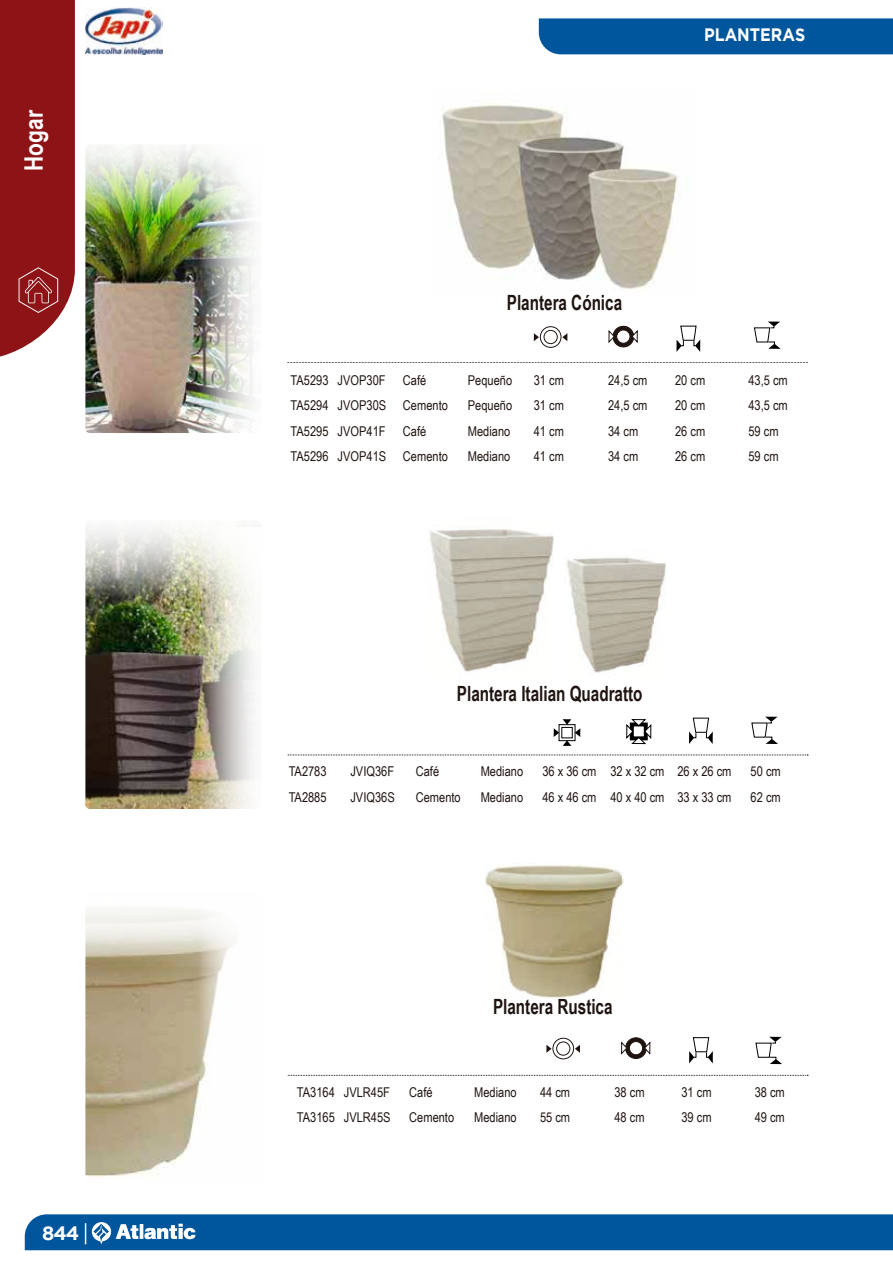
<style>
.page{position:relative;width:893px;height:1263px;background:#fff}
.page>*{position:absolute;margin:0;border:0;box-sizing:border-box;transform-origin:0 0}
.t1{font:700 25.5px "Arial Narrow";color:#fff}
.t2{font:700 21px "Arial Narrow";color:#1f1410;scale:.89 1}
.t3{font:700 19.5px "Gotham";color:#fff}
.t4{font:700 18px "Gotham";color:#fff;scale:.89 1}
.t5{font:13.5px/25.5px "Arial Narrow";color:#1f1410}
</style>
<div class="page">
<div style="left:25px;top:1214px;width:868px;height:36px;background:#00569c"></div>
<div style="left:539px;top:18px;width:354px;height:36px;background:#00569c"></div>
<img style="left:85px;top:8px;width:77px;height:46px">
<svg style="left:0;top:0;width:75px;height:357px;background:#952427"></svg>
<img style="left:440px;top:102px;width:241px;height:188px">
<svg style="left:676px;top:326px;width:24px;height:26px"></svg>
<svg style="left:754px;top:322px;width:27px;height:27px"></svg>
<svg style="left:287px;top:362px;width:521px;height:1px"></svg>
<svg style="left:608px;top:325px;width:30px;height:23px"></svg>
<svg style="left:534px;top:326px;width:33px;height:22px"></svg>
<img style="left:430px;top:529px;width:124px;height:143px">
<img style="left:567px;top:557px;width:99px;height:116px">
<svg style="left:689px;top:718px;width:24px;height:26px"></svg>
<svg style="left:751px;top:717px;width:27px;height:27px"></svg>
<svg style="left:554px;top:719px;width:26px;height:27px"></svg>
<svg style="left:626px;top:719px;width:26px;height:25px"></svg>
<svg style="left:287px;top:754px;width:521px;height:1px"></svg>
<img style="left:485px;top:865px;width:139px;height:133px">
<svg style="left:287px;top:1075px;width:521px;height:1px"></svg>
<svg style="left:689px;top:1037px;width:24px;height:26px"></svg>
<svg style="left:755px;top:1037px;width:27px;height:27px"></svg>
<svg style="left:621px;top:1037px;width:30px;height:22px"></svg>
<svg style="left:546px;top:1037px;width:34px;height:23px"></svg>
<img style="left:85px;top:215px;width:113px;height:218px">
<img style="left:85px;top:598px;width:113px;height:211px">
<img style="left:85px;top:968px;width:113px;height:209px">
<img style="left:85px;top:145px;width:113px;height:70px">
<svg style="left:85px;top:528px;width:113px;height:70px;background:#bebfb3"></svg>
<svg style="left:85px;top:909px;width:113px;height:59px"></svg>
<img style="left:198px;top:152px;width:56px;height:281px">
<img style="left:198px;top:530px;width:56px;height:279px">
<svg style="left:198px;top:910px;width:35px;height:188px"></svg>
<h1 class="t1" style="left:15px;top:171px;width:62px;rotate:-90deg">Hogar</h1>
<h3 class="t3" style="left:42px;top:1221px;width:39px">844</h3>
<h3 class="t4" style="left:704px;top:24px;width:115px">PLANTERAS</h3>
<h2 class="t2" style="left:507px;top:287px;width:131px">Plantera Cónica</h2>
<p class="t5" style="left:291px;top:367px;width:39px;text-align:justify">TA5293<br>TA5294<br>TA5295<br>TA5296</p>
<p class="t5" style="left:338px;top:367px;width:50px;text-align:justify">JVOP30F JVOP30S JVOP41F JVOP41S</p>
<p class="t5" style="left:403px;top:367px;width:46px">Café<br>Cemento<br>Café<br>Cemento</p>
<p class="t5" style="left:468px;top:367px;width:46px">Pequeño<br>Pequeño<br>Mediano<br>Mediano</p>
<p class="t5" style="left:534px;top:367px;width:32px;text-align:justify">31 cm 31 cm 41 cm 41 cm</p>
<p class="t5" style="left:608px;top:367px;width:41px">24,5 cm<br>24,5 cm<br>34 cm<br>34 cm</p>
<p class="t5" style="left:675px;top:367px;width:32px;text-align:justify">20 cm 20 cm 26 cm 26 cm</p>
<p class="t5" style="left:748px;top:367px;width:41px">43,5 cm<br>43,5 cm<br>59 cm<br>59 cm</p>
<h2 class="t2" style="left:457px;top:678px;width:210px">Plantera Italian Quadratto</h2>
<p class="t5" style="left:289px;top:758px;width:39px">TA2783<br>TA2885</p>
<p class="t5" style="left:350px;top:758px;width:46px">JVIQ36F<br>JVIQ36S</p>
<p class="t5" style="left:416px;top:758px;width:46px">Café<br>Cemento</p>
<p class="t5" style="left:481px;top:758px;width:44px">Mediano<br>Mediano</p>
<p class="t5" style="left:542px;top:758px;width:56px">36 x 36 cm<br>46 x 46 cm</p>
<p class="t5" style="left:610px;top:758px;width:56px">32 x 32 cm<br>40 x 40 cm</p>
<p class="t5" style="left:677px;top:758px;width:56px">26 x 26 cm<br>33 x 33 cm</p>
<p class="t5" style="left:751px;top:758px;width:32px">50 cm<br>62 cm</p>
<h2 class="t2" style="left:493px;top:991px;width:136px">Plantera Rustica</h2>
<p class="t5" style="left:297px;top:1079px;width:39px">TA3164<br>TA3165</p>
<p class="t5" style="left:344px;top:1079px;width:48px">JVLR45F<br>JVLR45S</p>
<p class="t5" style="left:409px;top:1079px;width:46px">Café<br>Cemento</p>
<p class="t5" style="left:474px;top:1079px;width:44px">Mediano<br>Mediano</p>
<p class="t5" style="left:540px;top:1079px;width:32px">44 cm<br>55 cm</p>
<p class="t5" style="left:614px;top:1079px;width:32px">38 cm<br>48 cm</p>
<p class="t5" style="left:681px;top:1079px;width:32px">31 cm<br>39 cm</p>
<p class="t5" style="left:755px;top:1079px;width:32px">38 cm<br>49 cm</p>
</div>
